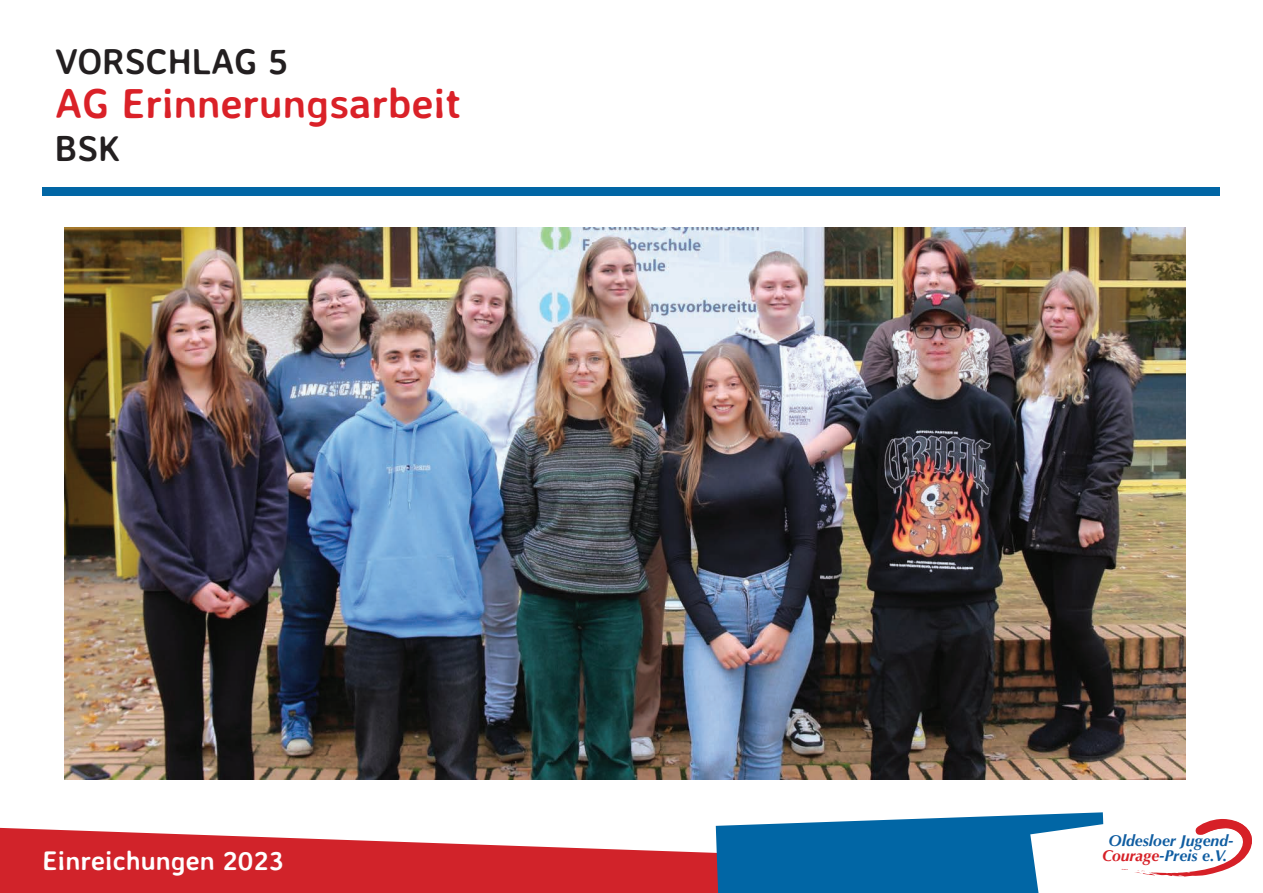
<style>
.page{position:relative;width:1263px;height:893px;background:#fff}
.page>*{position:absolute;margin:0;border:0;box-sizing:border-box;transform-origin:0 0}
.t1{font:700 42px "Averia Sans Libre";color:#da2128}
.t2{font:700 36px "Averia Sans Libre";color:#231f20}
.t3{font:700 27px "Averia Sans Libre";color:#fff}
.t4{font:italic 700 15.75px/15px "Optima";color:#105da1;text-align:center}
.s1{color:#d62027}
</style>
<div class="page">
<svg style="left:0;top:828px;width:716px;height:65px;fill:#d1232a"></svg>
<svg style="left:716px;top:812px;width:536px;height:81px"></svg>
<div style="left:43px;top:187px;width:1177px;height:9px;background:#0166a5"></div>
<img style="left:65px;top:227px;width:1120px;height:553px">
<h2 class="t2" style="left:55px;top:39px;width:234px">VORSCHLAG 5</h2>
<h1 class="t1" style="left:55px;top:76px;width:407px">AG Erinnerungsarbeit</h1>
<h2 class="t2" style="left:55px;top:126px;width:67px">BSK</h2>
<h3 class="t3" style="left:43px;top:844px;width:243px">Einreichungen 2023</h3>
<p class="t4" style="left:1102px;top:833px;width:133px">Oldesloer Jugend-<br><span class="s1">Courage</span>-Preis e.V.</p>
</div>
